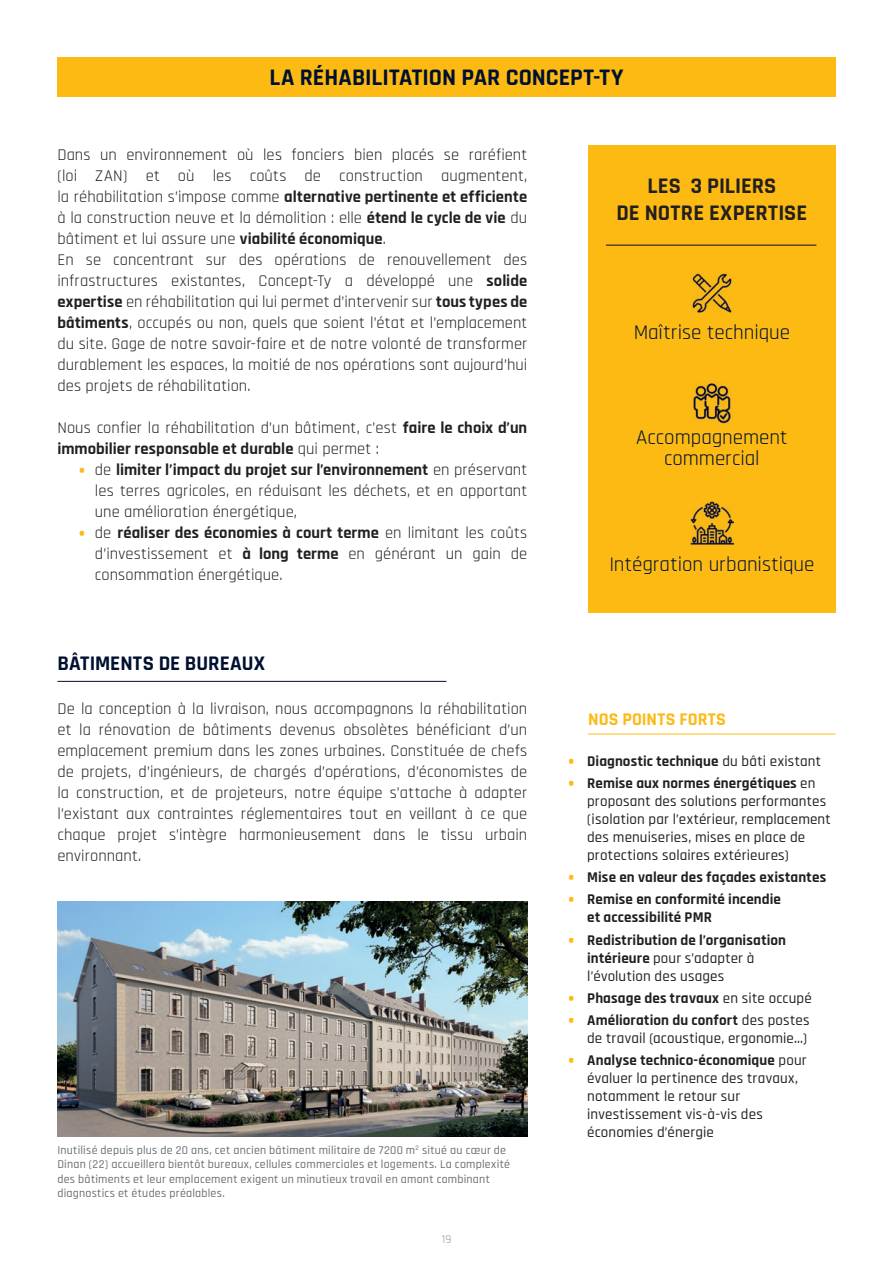
<style>
.page{position:relative;width:893px;height:1263px;background:#fff}
.page>*{position:absolute;margin:0;border:0;box-sizing:border-box;transform-origin:0 0}
.t1{font:700 24px "Rajdhani";color:#001030}
.t2{font:700 22.5px/27px "Rajdhani";letter-spacing:.005em;color:#231f20;text-align:center}
.t3{font:21px/21px "Rajdhani";color:#001030;text-align:center}
.t4{font:700 21px "Rajdhani";color:#001030}
.t5{font:700 18px "Rajdhani";letter-spacing:.01em;color:#fcba13}
.t6{font:16.5px/21px "Rajdhani";letter-spacing:.005em;color:#231f20;text-align:justify}
.t7{font:500 15px/18px "Rajdhani";letter-spacing:.01em;color:#231f20}
.t8{font:700 15px/18px "Rajdhani";letter-spacing:.01em;color:#231f20}
.t9{font:500 12px/14.4px "Rajdhani";letter-spacing:.015em;color:#6c6d70}
.t10{font:12px "Rajdhani";color:#939598}
.s1{font-weight:700}
.s2{font-weight:700;font-size:24px;color:#fcba13}
.s3{font-size:24px;color:#fcba13}
.s4{font-weight:500}
</style>
<div class="page">
<div style="left:588px;top:145px;width:248px;height:467px;background:#fcba13"></div>
<img style="left:691px;top:502px;width:42px;height:42px">
<img style="left:691px;top:272px;width:42px;height:41px">
<img style="left:692px;top:382px;width:39px;height:42px">
<img style="left:57px;top:902px;width:470px;height:235px">
<hr style="left:606px;top:245px;width:210px;height:1px;background:#001030">
<hr style="left:57px;top:681px;width:389px;height:1px;background:#001030">
<hr style="left:588px;top:734px;width:248px;height:1px;background:#fcba13">
<div style="left:57px;top:57px;width:779px;height:40px;background:#fcba13"></div>
<h1 class="t1" style="left:269px;top:62px;width:356px">LA RÉHABILITATION PAR CONCEPT-TY</h1>
<p class="t6" style="left:57px;top:145px;width:471px;text-align:left">Dans un environnement où les fonciers bien placés se raréfient (loi ZAN) et où les coûts de construction augmentent, la réhabilitation s’impose comme <span class="s1">alternative pertinente et efficiente </span>à la construction neuve et la démolition : elle <span class="s1">étend le cycle de vie</span> du bâtiment et lui assure une <span class="s1">viabilité économique</span>.<br>En se concentrant sur des opérations de renouvellement des infrastructures existantes, Concept-Ty a développé une <span class="s1">solide expertise</span> en réhabilitation qui lui permet d’intervenir sur <span class="s1">tous types de bâtiments</span>, occupés ou non, quels que soient l’état et l’emplacement du site. Gage de notre savoir-faire et de notre volonté de transformer durablement les espaces, la moitié de nos opérations sont aujourd’hui des projets de réhabilitation.</p>
<p class="t6" style="left:57px;top:418px;width:471px">Nous confier la réhabilitation d’un bâtiment, c’est <span class="s1">faire le choix d’un immobilier responsable et durable</span> qui permet :</p>
<p class="t6" style="left:95px;top:460px;width:434px;text-indent:-17px"><span class="s2">•</span> de <span class="s1">limiter l’impact du projet sur l’environnement</span> en préservant les terres agricoles, en réduisant les déchets, et en apportant une amélioration énergétique,</p>
<p class="t6" style="left:95px;top:523px;width:434px;text-indent:-16px"><span class="s2">•</span> de <span class="s1">réaliser des économies à court terme</span> en limitant les coûts d’investissement et <span class="s1">à long terme</span> en générant un gain de consommation énergétique.</p>
<p class="t4" style="left:57px;top:650px;width:209px">BÂTIMENTS DE BUREAUX</p>
<p class="t6" style="left:57px;top:699px;width:471px">De la conception à la livraison, nous accompagnons la réhabilitation et la rénovation de bâtiments devenus obsolètes bénéficiant d’un emplacement premium dans les zones urbaines. Constituée de chefs de projets, d’ingénieurs, de chargés d’opérations, d’économistes de la construction, et de projeteurs, notre équipe s’attache à adapter l’existant aux contraintes réglementaires tout en veillant à ce que chaque projet s’intègre harmonieusement dans le tissu urbain environnant.</p>
<p class="t9" style="left:57px;top:1143px;width:454px">Inutilisé depuis plus de 20 ans, cet ancien bâtiment militaire de 7 200 m<sup>2</sup> situé au cœur de Dinan (22) accueillera bientôt bureaux, cellules commerciales et logements. La complexité des bâtiments et leur emplacement exigent un minutieux travail en amont combinant diagnostics et études préalables.</p>
<p class="t10" style="left:441px;top:1232px;width:12px">19</p>
<h2 class="t2" style="left:617px;top:173px;width:192px">LES 3 PILIERS<br>DE NOTRE EXPERTISE</h2>
<p class="t3" style="left:634px;top:322px;width:158px">Maîtrise technique</p>
<p class="t3" style="left:636px;top:427px;width:153px">Accompagnement commercial</p>
<p class="t3" style="left:609px;top:555px;width:207px">Intégration urbanistique</p>
<p class="t5" style="left:588px;top:709px;width:139px">NOS POINTS FORTS</p>
<p class="t8" style="left:568px;top:752px;width:255px"><span class="s3">•</span> Diagnostic technique <span class="s4">du bâti existant</span></p>
<p class="t7" style="left:587px;top:775px;width:245px;text-indent:-20px"><span class="s2">•</span> <span class="s1">Remise aux normes énergétiques</span> en proposant des solutions performantes (isolation par l’extérieur, remplacement des menuiseries, mises en place de protections solaires extérieures)</p>
<p class="t8" style="left:568px;top:869px;width:260px"><span class="s3">•</span> Mise en valeur des façades existantes</p>
<p class="t8" style="left:587px;top:891px;width:195px;text-indent:-20px"><span class="s3">•</span> Remise en conformité incendie et accessibilité PMR</p>
<p class="t8" style="left:587px;top:931px;width:200px;text-indent:-20px"><span class="s3">•</span> Redistribution de l’organisation intérieure <span class="s4">pour s’adapter à l’évolution des usages</span></p>
<p class="t8" style="left:568px;top:989px;width:246px"><span class="s3">•</span> Phasage des travaux <span class="s4">en site occupé</span></p>
<p class="t7" style="left:568px;top:1012px;width:243px;text-align:right"><span class="s2">•</span> <span class="s1">Amélioration du confort</span> des postes de travail (acoustique, ergonomie…)</p>
<p class="t7" style="left:587px;top:1052px;width:221px;text-indent:-20px"><span class="s2">•</span> <span class="s1">Analyse technico-économique</span> pour évaluer la pertinence des travaux, notamment le retour sur investissement vis-à-vis des économies d’énergie</p>
</div>
